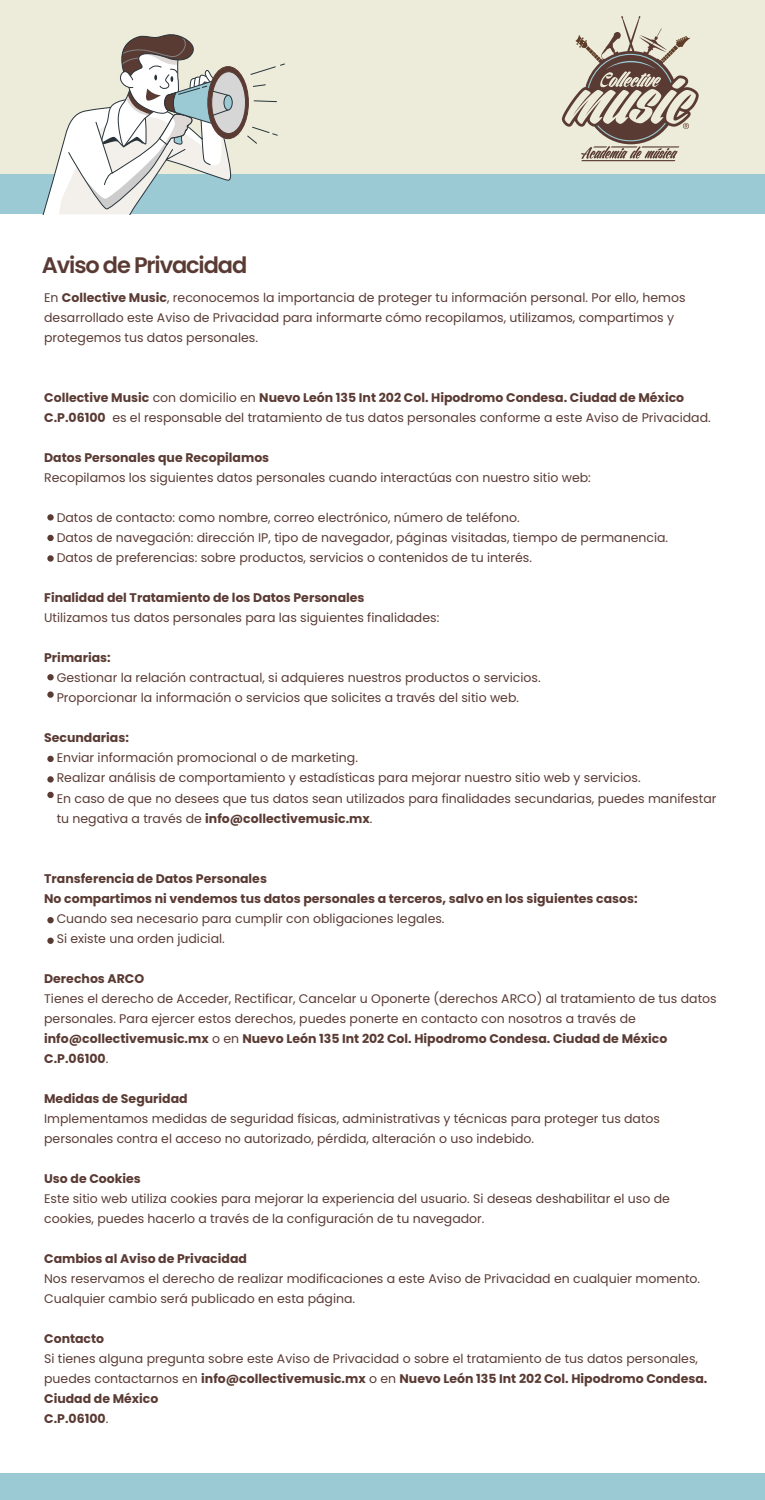
<style>
.page{position:relative;width:765px;height:1500px;background:#fff}
.page>*{position:absolute;margin:0;border:0;box-sizing:border-box;transform-origin:0 0}
.t1{font:600 22.5px "Poppins";letter-spacing:-.05em;color:#5a3b34}
.t2{font:12.5px/20px "Poppins";color:#5a3b34}
.t3{font:700 12.5px/20px "Poppins";color:#5a3b34}
.s1{font-weight:700}
</style>
<div class="page">
<div style="left:0;top:1px;width:765px;height:174px;background:#edecda"></div>
<div style="left:0;top:174px;width:765px;height:40px;background:#9bc9d4"></div>
<div style="left:0;top:1474px;width:765px;height:26px;background:#9bc9d4"></div>
<svg style="left:562px;top:16px;width:137px;height:145px"></svg>
<svg style="left:43px;top:34px;width:242px;height:180px"></svg>
<div style="left:47px;top:514px;width:7px;height:6px;background:#5a3b34;border-radius:50%"></div>
<div style="left:47px;top:535px;width:7px;height:6px;background:#5a3b34;border-radius:50%"></div>
<svg style="left:47px;top:555px;width:7px;height:7px"></svg>
<div style="left:47px;top:756px;width:7px;height:6px;background:#5a3b34;border-radius:50%"></div>
<div style="left:47px;top:776px;width:7px;height:6px;background:#5a3b34;border-radius:50%"></div>
<div style="left:47px;top:792px;width:7px;height:6px;background:#5a3b34;border-radius:50%"></div>
<div style="left:47px;top:674px;width:7px;height:6px;background:#5a3b34;border-radius:50%"></div>
<svg style="left:47px;top:691px;width:7px;height:7px"></svg>
<div style="left:47px;top:917px;width:7px;height:6px;background:#5a3b34;border-radius:50%"></div>
<div style="left:47px;top:937px;width:7px;height:7px;background:#5a3b34;border-radius:50%"></div>
<h1 class="t1" style="left:42px;top:252px;width:207px">Aviso de Privacidad</h1>
<p class="t2" style="left:44px;top:288px;width:643px">En <span class="s1">Collective Music</span>, reconocemos la importancia de proteger tu información personal. Por ello, hemos desarrollado este Aviso de Privacidad para informarte cómo recopilamos, utilizamos, compartimos y protegemos tus datos personales.</p>
<p class="t2" style="left:44px;top:388px;width:668px"><span class="s1">Collective Music</span> con domicilio en <span class="s1">Nuevo León 135 Int 202 Col. Hipodromo Condesa. Ciudad de México<br>C.P.06100</span> es el responsable del tratamiento de tus datos personales conforme a este Aviso de Privacidad.</p>
<p class="t3" style="left:44px;top:448px;width:227px">Datos Personales que Recopilamos</p>
<p class="t2" style="left:44px;top:468px;width:548px">Recopilamos los siguientes datos personales cuando interactúas con nuestro sitio web:</p>
<p class="t2" style="left:57px;top:508px;width:613px">Datos de contacto: como nombre, correo electrónico, número de teléfono.<br>Datos de navegación: dirección IP, tipo de navegador, páginas visitadas, tiempo de permanencia.<br>Datos de preferencias: sobre productos, servicios o contenidos de tu interés.</p>
<p class="t3" style="left:44px;top:588px;width:322px">Finalidad del Tratamiento de los Datos Personales</p>
<p class="t2" style="left:44px;top:608px;width:397px">Utilizamos tus datos personales para las siguientes finalidades:</p>
<p class="t3" style="left:44px;top:648px;width:68px">Primarias:</p>
<p class="t2" style="left:57px;top:668px;width:486px">Gestionar la relación contractual, si adquieres nuestros productos o servicios.<br>Proporcionar la información o servicios que solicites a través del sitio web.</p>
<p class="t3" style="left:44px;top:728px;width:86px">Secundarias:</p>
<p class="t2" style="left:57px;top:748px;width:661px">Enviar información promocional o de marketing.<br>Realizar análisis de comportamiento y estadísticas para mejorar nuestro sitio web y servicios.<br>En caso de que no desees que tus datos sean utilizados para finalidades secundarias, puedes manifestar tu negativa a través de <span class="s1">info@collectivemusic.mx</span>.</p>
<p class="t3" style="left:44px;top:868px;width:595px">Transferencia de Datos Personales<br>No compartimos ni vendemos tus datos personales a terceros, salvo en los siguientes casos:</p>
<p class="t2" style="left:57px;top:908px;width:389px">Cuando sea necesario para cumplir con obligaciones legales.<br>Si existe una orden judicial.</p>
<p class="t3" style="left:44px;top:968px;width:102px">Derechos ARCO</p>
<p class="t2" style="left:44px;top:988px;width:674px">Tienes el derecho de Acceder, Rectificar, Cancelar u Oponerte (derechos ARCO) al tratamiento de tus datos personales. Para ejercer estos derechos, puedes ponerte en contacto con nosotros a través de <span class="s1">info@collectivemusic.mx</span> o en <span class="s1">Nuevo León 135 Int 202 Col. Hipodromo Condesa. Ciudad de México C.P.06100</span>.</p>
<p class="t3" style="left:44px;top:1088px;width:145px">Medidas de Seguridad</p>
<p class="t2" style="left:44px;top:1108px;width:617px">Implementamos medidas de seguridad físicas, administrativas y técnicas para proteger tus datos personales contra el acceso no autorizado, pérdida, alteración o uso indebido.</p>
<p class="t3" style="left:44px;top:1168px;width:98px">Uso de Cookies</p>
<p class="t2" style="left:44px;top:1188px;width:627px">Este sitio web utiliza cookies para mejorar la experiencia del usuario. Si deseas deshabilitar el uso de cookies, puedes hacerlo a través de la configuración de tu navegador.</p>
<p class="t3" style="left:44px;top:1248px;width:204px">Cambios al Aviso de Privacidad</p>
<p class="t2" style="left:44px;top:1268px;width:658px">Nos reservamos el derecho de realizar modificaciones a este Aviso de Privacidad en cualquier momento.<br>Cualquier cambio será publicado en esta página.</p>
<p class="t3" style="left:44px;top:1328px;width:62px">Contacto</p>
<p class="t2" style="left:44px;top:1348px;width:665px">Si tienes alguna pregunta sobre este Aviso de Privacidad o sobre el tratamiento de tus datos personales, puedes contactarnos en <span class="s1">info@collectivemusic.mx</span> o en <span class="s1">Nuevo León 135 Int 202 Col. Hipodromo Condesa.<br>Ciudad de México<br>C.P.06100</span>.</p>
</div>
